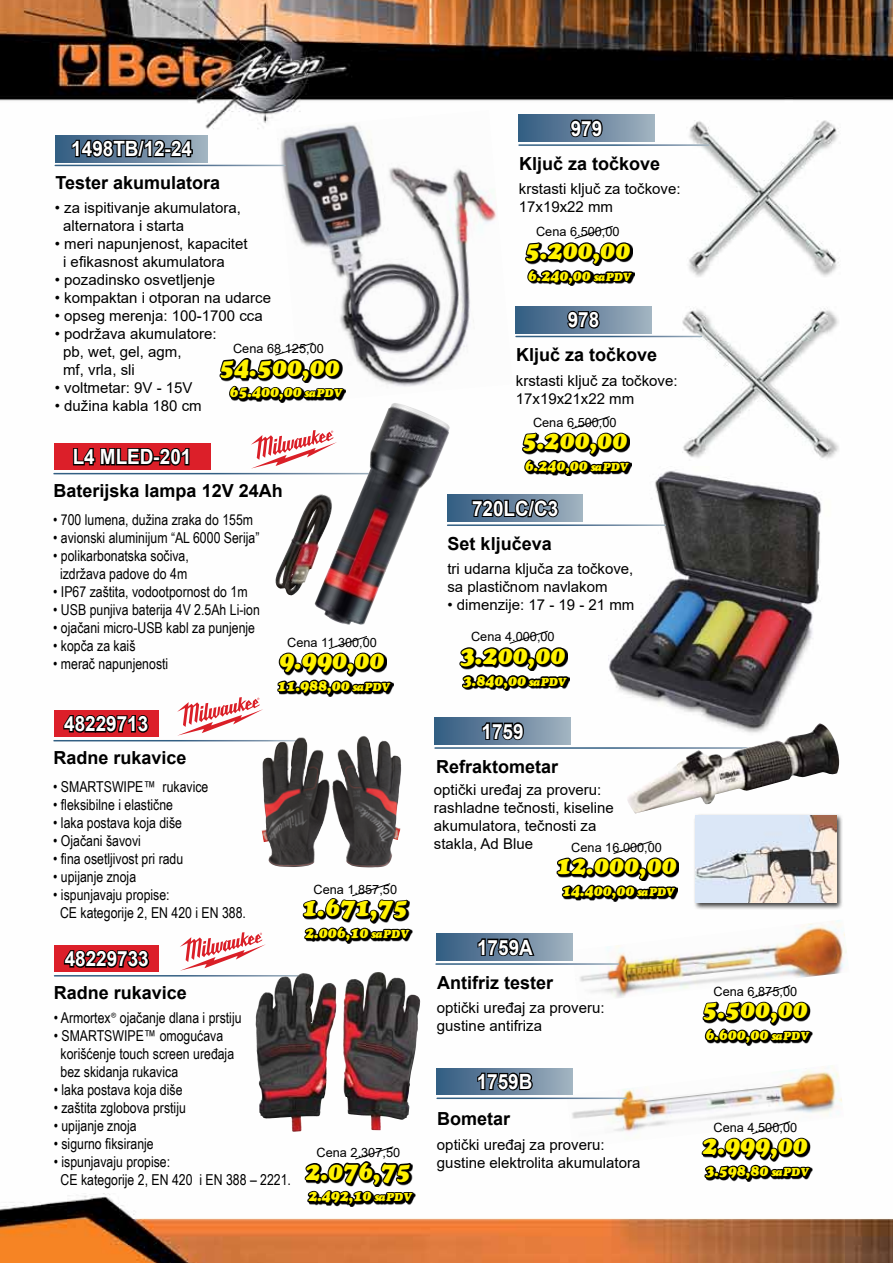
<style>
.page{position:relative;width:893px;height:1263px;background:#fff}
.page>*{position:absolute;margin:0;border:0;box-sizing:border-box;transform-origin:0 0}
.t1{font:italic 25.5px "Cooper Black Std";color:#fff200}
.t2{font:700 21px "Arial Beta";color:#fff;scale:.9 1}
.t3{font:700 18px "Arial";color:#000}
.t4{font:700 18px "Arial Beta";color:#000}
.t5{font:italic 15.3px "Cooper Black Std";color:#fff200}
.t6{font:15px/18px "Arial Beta Narrow";color:#000}
.t7{font:15px/18px "Arial";color:#000}
.t8{font:12.75px "Arial";color:#000}
.s1{font-size:11.55px}
</style>
<div class="page">
<img style="left:0;top:0;width:893px;height:1263px">
<hr style="left:435px;top:747px;width:355px;height:2px;background:#fff">
<img style="left:679px;top:919px;width:170px;height:84px">
<div style="left:693px;top:814px;width:151px;height:96px;background:#000;opacity:.75"></div>
<img style="left:695px;top:815px;width:141px;height:87px">
<img style="left:567px;top:1064px;width:277px;height:84px">
<hr style="left:436px;top:963px;width:183px;height:2px;background:#fff">
<svg style="left:437px;top:830px;width:242px;height:180px"></svg>
<svg style="left:700px;top:985px;width:112px;height:278px"></svg>
<img style="left:686px;top:120px;width:155px;height:158px">
<hr style="left:519px;top:144px;width:190px;height:2px;background:#fff">
<svg style="left:519px;top:115px;width:135px;height:27px;background:#5c758c"></svg>
<img style="left:682px;top:306px;width:158px;height:155px">
<hr style="left:516px;top:336px;width:185px;height:1px;background:#fff">
<svg style="left:516px;top:214px;width:135px;height:181px"></svg>
<img style="left:608px;top:467px;width:223px;height:269px">
<hr style="left:448px;top:524px;width:217px;height:2px;background:#fff">
<svg style="left:435px;top:619px;width:135px;height:181px"></svg>
<svg style="left:54px;top:945px;width:105px;height:27px;background:#821218"></svg>
<hr style="left:55px;top:975px;width:248px;height:1px;background:#fff">
<svg style="left:180px;top:932px;width:86px;height:39px"></svg>
<svg style="left:54px;top:710px;width:105px;height:27px;background:#861218"></svg>
<hr style="left:54px;top:740px;width:249px;height:1px;background:#fff">
<svg style="left:177px;top:697px;width:86px;height:39px"></svg>
<div style="left:251px;top:725px;width:161px;height:154px;background:#fff;opacity:.75"></div>
<img style="left:274px;top:512px;width:40px;height:83px">
<svg style="left:54px;top:431px;width:156px;height:39px"></svg>
<hr style="left:54px;top:473px;width:325px;height:1px;background:#fff">
<img style="left:314px;top:403px;width:86px;height:222px">
<img style="left:276px;top:110px;width:237px;height:293px">
<svg style="left:345px;top:387px;width:1px;height:16px"></svg>
<svg style="left:218px;top:306px;width:127px;height:206px"></svg>
<hr style="left:437px;top:1097px;width:189px;height:2px;background:#fff">
<svg style="left:437px;top:1068px;width:135px;height:27px;background:#536a7f"></svg>
<svg style="left:303px;top:1135px;width:112px;height:128px"></svg>
<svg style="left:301px;top:883px;width:111px;height:170px"></svg>
<svg style="left:393px;top:681px;width:1px;height:15px"></svg>
<svg style="left:276px;top:635px;width:117px;height:170px"></svg>
<img style="left:626px;top:723px;width:214px;height:90px">
<svg style="left:56px;top:135px;width:152px;height:27px;background:#425464"></svg>
<hr style="left:55px;top:165px;width:230px;height:1px;background:#fff">
<svg style="left:631px;top:461px;width:1px;height:15px"></svg>
<svg style="left:447px;top:405px;width:184px;height:181px"></svg>
<h2 class="t2" style="left:71px;top:135px;width:136px">1498TB/12-24</h2>
<p class="t3" style="left:56px;top:170px;width:166px">Tester akumulatora</p>
<p class="t7" style="left:63px;top:199px;width:179px;text-indent:-8px">• za ispitivanje akumulatora, alternatora i starta</p>
<p class="t7" style="left:63px;top:235px;width:186px;text-indent:-8px">• meri napunjenost, kapacitet i efikasnost akumulatora</p>
<p class="t7" style="left:55px;top:271px;width:162px">• pozadinsko osvetljenje</p>
<p class="t7" style="left:55px;top:289px;width:218px">• kompaktan i otporan na udarce</p>
<p class="t7" style="left:55px;top:307px;width:209px">• opseg merenja: 100-1700 cca</p>
<p class="t7" style="left:63px;top:325px;width:155px;text-indent:-8px">• podržava akumulatore: pb, wet, gel, agm,<br>mf, vrla, sli</p>
<p class="t7" style="left:55px;top:379px;width:139px">• voltmetar: 9V - 15V</p>
<p class="t7" style="left:55px;top:397px;width:148px">• dužina kabla 180 cm</p>
<p class="t8" style="left:233px;top:340px;width:92px">Cena 68.125,00</p>
<h1 class="t1" style="left:219px;top:351px;width:122px">54.500,00</h1>
<p class="t5" style="left:229px;top:383px;width:114px">65.400,00 <span class="s1">sa PDV</span></p>
<h2 class="t2" style="left:73px;top:443px;width:133px">L4 MLED-201</h2>
<p class="t4" style="left:54px;top:479px;width:231px">Baterijska lampa 12V 24Ah</p>
<p class="t6" style="left:53px;top:510px;width:201px">• 700 lumena, dužina zraka do 155m</p>
<p class="t6" style="left:53px;top:528px;width:208px">• avionski aluminijum “AL 6000 Serija”</p>
<p class="t6" style="left:53px;top:546px;width:137px;text-align:center">• polikarbonatska sočiva, izdržava padove do 4m</p>
<p class="t6" style="left:53px;top:582px;width:196px">• IP67 zaštita, vodootpornost do 1m</p>
<p class="t6" style="left:53px;top:600px;width:208px">• USB punjiva baterija 4V 2.5Ah Li-ion</p>
<p class="t6" style="left:53px;top:618px;width:203px">• ojačani micro-USB kabl za punjenje</p>
<p class="t6" style="left:53px;top:636px;width:84px">• kopča za kaiš</p>
<p class="t6" style="left:53px;top:654px;width:117px">• merač napunjenosti</p>
<p class="t8" style="left:287px;top:633px;width:91px">Cena 11.300,00</p>
<h1 class="t1" style="left:279px;top:644px;width:107px">9.990,00</h1>
<p class="t5" style="left:277px;top:676px;width:114px">11.988,00 <span class="s1">sa PDV</span></p>
<h2 class="t2" style="left:64px;top:710px;width:95px">48229713</h2>
<p class="t4" style="left:54px;top:746px;width:135px">Radne rukavice</p>
<p class="t6" style="left:53px;top:777px;width:157px">• SMARTSWIPE™ rukavice</p>
<p class="t6" style="left:53px;top:795px;width:121px">• fleksibilne i elastične</p>
<p class="t6" style="left:53px;top:813px;width:130px">• laka postava koja diše</p>
<p class="t6" style="left:53px;top:831px;width:89px">• Ojačani šavovi</p>
<p class="t6" style="left:53px;top:849px;width:132px">• fina osetljivost pri radu</p>
<p class="t6" style="left:53px;top:867px;width:84px">• upijanje znoja</p>
<p class="t6" style="left:60px;top:885px;width:187px;text-indent:-7px">• ispunjavaju propise:<br>CE kategorije 2, EN 420 i EN 388.</p>
<h2 class="t2" style="left:65px;top:945px;width:95px">48229733</h2>
<p class="t4" style="left:54px;top:981px;width:135px">Radne rukavice</p>
<p class="t6" style="left:54px;top:1008px;width:189px">• Armortex® ojačanje dlana i prstiju</p>
<p class="t6" style="left:61px;top:1026px;width:175px;text-indent:-7px">• SMARTSWIPE™ omogućava korišćenje touch screen uređaja bez skidanja rukavica</p>
<p class="t6" style="left:54px;top:1080px;width:130px">• laka postava koja diše</p>
<p class="t6" style="left:54px;top:1098px;width:134px">• zaštita zglobova prstiju</p>
<p class="t6" style="left:54px;top:1116px;width:84px">• upijanje znoja</p>
<p class="t6" style="left:54px;top:1134px;width:102px">• sigurno fiksiranje</p>
<p class="t6" style="left:61px;top:1152px;width:232px;text-indent:-7px">• ispunjavaju propise:<br>CE kategorije 2, EN 420 i EN 388 – 2221.</p>
<p class="t8" style="left:313px;top:881px;width:85px">Cena 1.857,50</p>
<h1 class="t1" style="left:302px;top:892px;width:107px">1.671,75</h1>
<p class="t5" style="left:305px;top:923px;width:105px">2.006,10 <span class="s1">sa PDV</span></p>
<p class="t8" style="left:317px;top:1144px;width:85px">Cena 2.307,50</p>
<h1 class="t1" style="left:305px;top:1155px;width:107px">2.076,75</h1>
<p class="t5" style="left:308px;top:1186px;width:105px">2.492,10 <span class="s1">sa PDV</span></p>
<h2 class="t2" style="left:571px;top:115px;width:37px">979</h2>
<p class="t3" style="left:519px;top:151px;width:143px">Ključ za točkove</p>
<p class="t7" style="left:519px;top:180px;width:163px">krstasti ključ za točkove:<br>17x19x22 mm</p>
<p class="t8" style="left:536px;top:223px;width:85px">Cena 6.500,00</p>
<h1 class="t1" style="left:524px;top:234px;width:107px">5.200,00</h1>
<p class="t5" style="left:527px;top:266px;width:105px">6.240,00 <span class="s1">sa PDV</span></p>
<h2 class="t2" style="left:568px;top:306px;width:37px">978</h2>
<p class="t3" style="left:516px;top:342px;width:143px">Ključ za točkove</p>
<p class="t7" style="left:516px;top:371px;width:163px">krstasti ključ za točkove:<br>17x19x21x22 mm</p>
<p class="t8" style="left:533px;top:413px;width:85px">Cena 6.500,00</p>
<h1 class="t1" style="left:521px;top:425px;width:107px">5.200,00</h1>
<p class="t5" style="left:524px;top:456px;width:105px">6.240,00 <span class="s1">sa PDV</span></p>
<h2 class="t2" style="left:472px;top:495px;width:97px">720LC/C3</h2>
<p class="t3" style="left:448px;top:531px;width:106px">Set ključeva</p>
<p class="t7" style="left:447px;top:560px;width:187px">tri udarna ključa za točkove, sa plastičnom navlakom</p>
<p class="t7" style="left:447px;top:596px;width:188px">• dimenzije: 17 - 19 - 21 mm</p>
<p class="t8" style="left:471px;top:628px;width:85px">Cena 4.000,00</p>
<h1 class="t1" style="left:459px;top:639px;width:107px">3.200,00</h1>
<p class="t5" style="left:463px;top:671px;width:105px">3.840,00 <span class="s1">sa PDV</span></p>
<h2 class="t2" style="left:482px;top:717px;width:48px">1759</h2>
<p class="t3" style="left:436px;top:753px;width:124px">Refraktometar</p>
<p class="t7" style="left:434px;top:781px;width:182px">optički uređaj za proveru: rashladne tečnosti, kiseline akumulatora, tečnosti za stakla, Ad Blue</p>
<p class="t8" style="left:571px;top:838px;width:92px">Cena 16.000,00</p>
<h1 class="t1" style="left:556px;top:849px;width:122px">12.000,00</h1>
<p class="t5" style="left:562px;top:881px;width:114px">14.400,00 <span class="s1">sa PDV</span></p>
<h2 class="t2" style="left:477px;top:933px;width:63px">1759A</h2>
<p class="t3" style="left:437px;top:969px;width:118px">Antifriz tester</p>
<p class="t7" style="left:437px;top:999px;width:169px">optički uređaj za proveru: gustine antifriza</p>
<h2 class="t2" style="left:477px;top:1068px;width:63px">1759B</h2>
<p class="t3" style="left:437px;top:1106px;width:75px">Bometar</p>
<p class="t7" style="left:437px;top:1136px;width:205px">optički uređaj za proveru: gustine elektrolita akumulatora</p>
<p class="t8" style="left:713px;top:982px;width:85px">Cena 6.875,00</p>
<h1 class="t1" style="left:702px;top:994px;width:107px">5.500,00</h1>
<p class="t5" style="left:705px;top:1025px;width:105px">6.600,00 <span class="s1">sa PDV</span></p>
<p class="t8" style="left:713px;top:1118px;width:85px">Cena 4.500,00</p>
<h1 class="t1" style="left:702px;top:1130px;width:107px">2.999,00</h1>
<p class="t5" style="left:705px;top:1161px;width:105px">3.598,80 <span class="s1">sa PDV</span></p>
</div>
